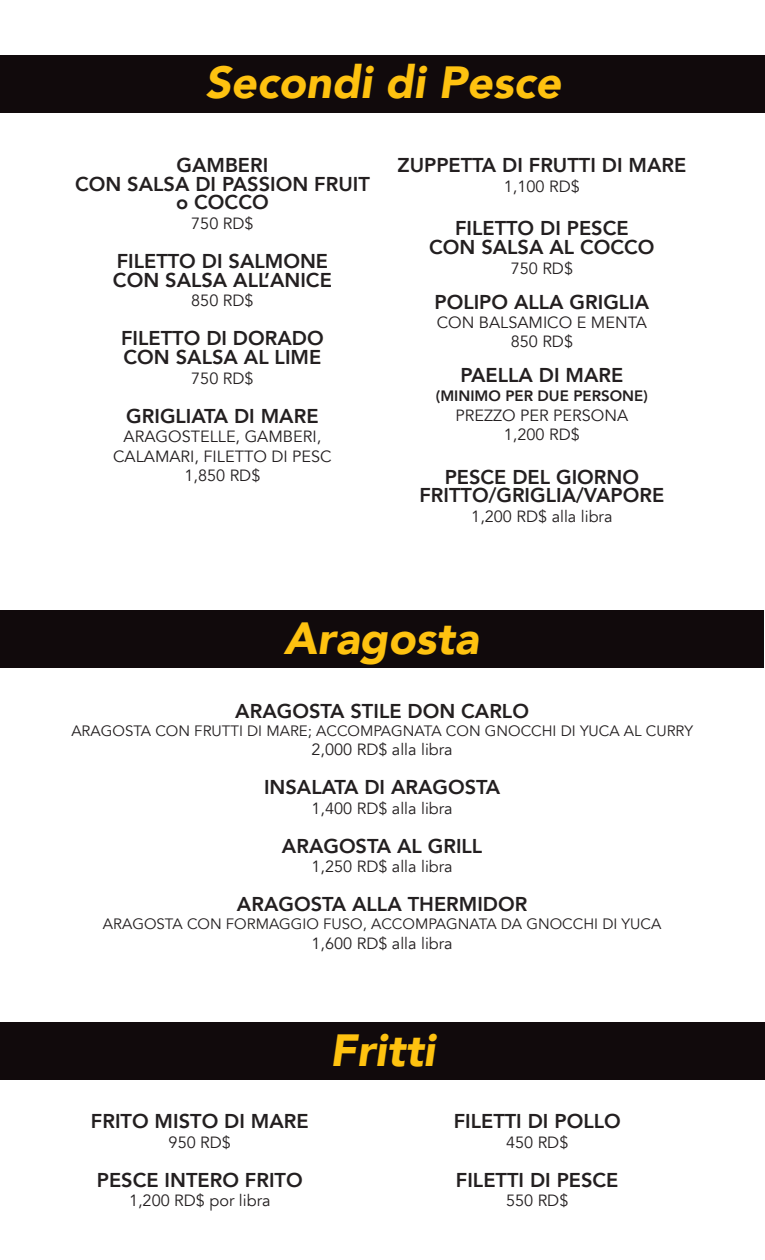
<style>
.page{position:relative;width:765px;height:1260px;background:#fff}
.page>*{position:absolute;margin:0;border:0;box-sizing:border-box;transform-origin:0 0}
.t1{font:italic 900 45px "Avenir";color:#fec210}
.t2{font:800 20px/18.8px "Avenir";color:#231f20;text-align:center}
.t3{font:16.25px/19.5px "Avenir";color:#231f20;text-align:center}
.t4{font:15px "Avenir";color:#231f20}
.t5{font:800 15px "Avenir";color:#231f20}
</style>
<div class="page">
<div style="left:1px;top:55px;width:764px;height:57px;background:#110a0c"></div>
<div style="left:0;top:611px;width:764px;height:57px;background:#110a0c"></div>
<div style="left:0;top:1022px;width:765px;height:58px;background:#110a0c"></div>
<h1 class="t1" style="left:205px;top:46px;width:357px">Secondi di Pesce</h1>
<p class="t2" style="left:75px;top:156px;width:296px">GAMBERI<br>CON SALSA DI PASSION FRUIT o COCCO</p>
<p class="t3" style="left:191px;top:214px;width:64px">750 RD$</p>
<p class="t2" style="left:113px;top:252px;width:220px;text-align:left">FILETTO DI SALMONE<br>CON SALSA ALL’ANICE</p>
<p class="t3" style="left:191px;top:291px;width:64px">850 RD$</p>
<p class="t2" style="left:121px;top:329px;width:204px;text-align:left">FILETTO DI DORADO<br>CON SALSA AL LIME</p>
<p class="t3" style="left:191px;top:368px;width:64px">750 RD$</p>
<p class="t2" style="left:126px;top:406px;width:194px">GRIGLIATA DI MARE</p>
<p class="t3" style="left:113px;top:427px;width:220px">ARAGOSTELLE, GAMBERI,<br>CALAMARI, FILETTO DI PESC<br>1,850 RD$</p>
<p class="t2" style="left:397px;top:156px;width:290px">ZUPPETTA DI FRUTTI DI MARE</p>
<p class="t3" style="left:504px;top:177px;width:77px">1,100 RD$</p>
<p class="t2" style="left:429px;top:219px;width:227px">FILETTO DI PESCE<br>CON SALSA AL COCCO</p>
<p class="t3" style="left:511px;top:259px;width:64px">750 RD$</p>
<p class="t2" style="left:434px;top:293px;width:216px">POLIPO ALLA GRIGLIA</p>
<p class="t3" style="left:437px;top:313px;width:212px">CON BALSAMICO E MENTA<br>850 RD$</p>
<p class="t2" style="left:460px;top:366px;width:164px">PAELLA DI MARE</p>
<p class="t5" style="left:436px;top:384px;width:213px">(MINIMO PER DUE PERSONE)</p>
<p class="t3" style="left:455px;top:406px;width:174px">PREZZO PER PERSONA<br>1,200 RD$</p>
<p class="t2" style="left:419px;top:467px;width:246px">PESCE DEL GIORNO<br>FRITTO/GRIGLIA/VAPORE</p>
<p class="t3" style="left:471px;top:507px;width:143px">1,200 RD$ alla libra</p>
<h1 class="t1" style="left:284px;top:601px;width:196px">Aragosta</h1>
<p class="t2" style="left:235px;top:701px;width:295px">ARAGOSTA STILE DON CARLO</p>
<p class="t4" style="left:71px;top:721px;width:623px">ARAGOSTA CON FRUTTI DI MARE; ACCOMPAGNATA CON GNOCCHI DI YUCA AL CURRY</p>
<p class="t3" style="left:312px;top:740px;width:143px">2,000 RD$ alla libra</p>
<p class="t2" style="left:264px;top:778px;width:238px">INSALATA DI ARAGOSTA</p>
<p class="t3" style="left:312px;top:798px;width:143px">1,400 RD$ alla libra</p>
<p class="t2" style="left:282px;top:836px;width:202px">ARAGOSTA AL GRILL</p>
<p class="t3" style="left:312px;top:857px;width:143px">1,250 RD$ alla libra</p>
<p class="t2" style="left:237px;top:895px;width:292px">ARAGOSTA ALLA THERMIDOR</p>
<p class="t4" style="left:103px;top:915px;width:560px">ARAGOSTA CON FORMAGGIO FUSO, ACCOMPAGNATA DA GNOCCHI DI YUCA</p>
<p class="t3" style="left:312px;top:933px;width:143px">1,600 RD$ alla libra</p>
<p class="t2" style="left:91px;top:1112px;width:219px">FRITO MISTO DI MARE</p>
<p class="t3" style="left:169px;top:1133px;width:64px">950 RD$</p>
<p class="t2" style="left:97px;top:1170px;width:207px">PESCE INTERO FRITO</p>
<p class="t3" style="left:129px;top:1191px;width:143px">1,200 RD$ por libra</p>
<h1 class="t1" style="left:330px;top:1013px;width:107px">Fritti</h1>
<p class="t2" style="left:454px;top:1112px;width:169px">FILETTI DI POLLO</p>
<p class="t3" style="left:506px;top:1133px;width:64px">450 RD$</p>
<p class="t2" style="left:456px;top:1170px;width:164px">FILETTI DI PESCE</p>
<p class="t3" style="left:506px;top:1191px;width:64px">550 RD$</p>
</div>
